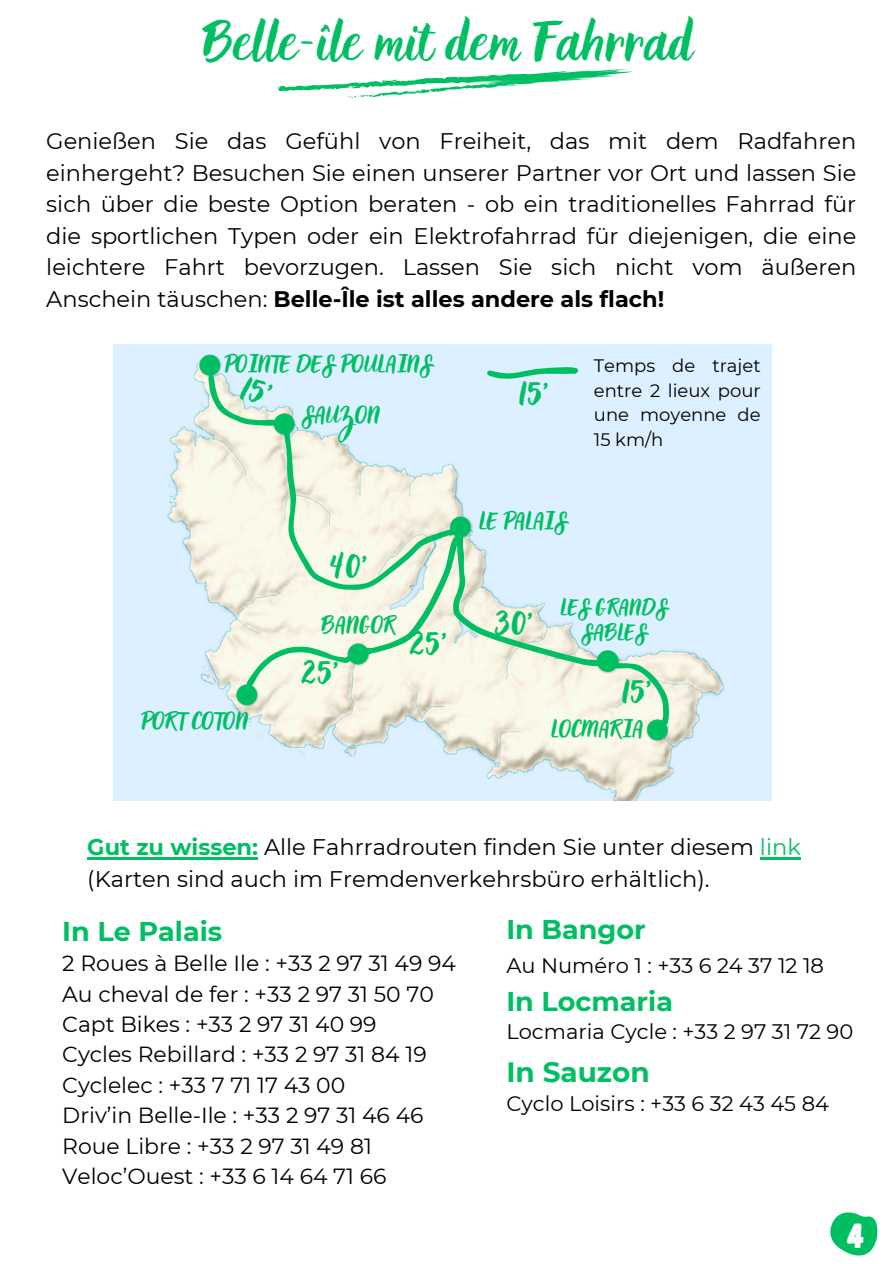
<style>
.page{position:relative;width:894px;height:1264px;background:#fff}
.page>*{position:absolute;margin:0;border:0;box-sizing:border-box;transform-origin:0 0}
.t1{font:44.55px "Holla";color:#00bf63}
.t2{font:35.1px "Gagalin";color:#fff}
.t3{font:28.65px "Holla";color:#00bf63}
.t4{font:700 27.9px "Montserrat";color:#00bf63}
.t5{font:700 27px "Montserrat";color:#00bf63}
.t6{font:22.5px/31.5px "Montserrat";color:#000;text-align:justify}
.t7{font:21.9px/30.3px "Montserrat";color:#000}
.t8{font:21px "Montserrat";color:#000}
.t9{font:19.65px "Holla";color:#00bf63}
.t10{font:18.75px/25.3px "Holla";color:#00bf63;text-align:center}
.t11{font:18px/24.8px "Montserrat";color:#000;text-align:justify}
.s1{font-weight:700}
.s2{font-weight:700;color:#00bf63}
.s3{color:#00bf63}
</style>
<div class="page">
<svg style="left:278px;top:69px;width:355px;height:29px"></svg>
<svg style="left:830px;top:1212px;width:47px;height:43px"></svg>
<img style="left:114px;top:344px;width:657px;height:456px">
<img style="left:198px;top:354px;width:24px;height:23px">
<img style="left:645px;top:740px;width:24px;height:2px">
<hr style="left:87px;top:857px;width:171px;height:2px;background:#00bf63">
<hr style="left:759px;top:857px;width:41px;height:2px;background:#00bf63">
<svg style="left:199px;top:355px;width:470px;height:385px;background:#ddeee9"></svg>
<p class="t1" style="left:202px;top:17px;width:493px">Belle-île mit dem Fahrrad</p>
<p class="t6" style="left:46px;top:125px;width:811px">Genießen Sie das Gefühl von Freiheit, das mit dem Radfahren einhergeht? Besuchen Sie einen unserer Partner vor Ort und lassen Sie sich über die beste Option beraten - ob ein traditionelles Fahrrad für die sportlichen Typen oder ein Elektrofahrrad für diejenigen, die eine leichtere Fahrt bevorzugen. Lassen Sie sich nicht vom äußeren Anschein täuschen: <span class="s1">Belle-Île ist alles andere als flach!</span></p>
<p class="t9" style="left:224px;top:353px;width:210px">POINTE DES POULAINS</p>
<h4 class="t9" style="left:302px;top:403px;width:80px">SAUZON</h4>
<h3 class="t9" style="left:141px;top:709px;width:109px">PORT COTON</h3>
<h5 class="t3" style="left:328px;top:550px;width:39px">40'</h5>
<h5 class="t9" style="left:321px;top:613px;width:76px">BANGOR</h5>
<h3 class="t3" style="left:300px;top:656px;width:39px">25'</h3>
<p class="t3" style="left:408px;top:627px;width:39px">25'</p>
<h5 class="t3" style="left:517px;top:377px;width:31px">15'</h5>
<h5 class="t11" style="left:593px;top:353px;width:168px">Temps de trajet entre 2 lieux pour une moyenne de 15 km/h</h5>
<p class="t9" style="left:479px;top:509px;width:89px">LE PALAIS</p>
<h5 class="t3" style="left:493px;top:607px;width:40px">30'</h5>
<h3 class="t10" style="left:560px;top:595px;width:109px">LES GRANDS<br>SABLES</h3>
<h3 class="t3" style="left:620px;top:675px;width:31px">15'</h3>
<p class="t9" style="left:551px;top:718px;width:93px">LOCMARIA</p>
<h3 class="t6" style="left:87px;top:831px;width:714px"><span class="s2">Gut zu wissen:</span> Alle Fahrradrouten finden Sie unter diesem <span class="s3">link </span>(Karten sind auch im Fremdenverkehrsbüro erhältlich).</h3>
<p class="t5" style="left:62px;top:915px;width:161px">In Le Palais</p>
<h5 class="t5" style="left:506px;top:912px;width:141px">In Bangor</h5>
<p class="t8" style="left:506px;top:953px;width:319px">Au Numéro 1 : +33 6 24 37 12 18</p>
<h3 class="t7" style="left:62px;top:948px;width:395px">2 Roues à Belle Ile : +33 2 97 31 49 94<br>Au cheval de fer : +33 2 97 31 50 70<br>Capt Bikes : +33 2 97 31 40 99<br>Cycles Rebillard : +33 2 97 31 84 19<br>Cyclelec : +33 7 71 17 43 00<br>Driv’in Belle-Ile : +33 2 97 31 46 46<br>Roue Libre : +33 2 97 31 49 81<br>Veloc’Ouest : +33 6 14 64 71 66</h3>
<p class="t5" style="left:506px;top:984px;width:168px">In Locmaria</p>
<h5 class="t8" style="left:506px;top:1018px;width:348px">Locmaria Cycle : +33 2 97 31 72 90</h5>
<h4 class="t4" style="left:506px;top:1054px;width:145px">In Sauzon</h4>
<h3 class="t8" style="left:506px;top:1090px;width:324px">Cyclo Loisirs : +33 6 32 43 45 84</h3>
<h2 class="t2" style="left:847px;top:1212px;width:19px">4</h2>
</div>
